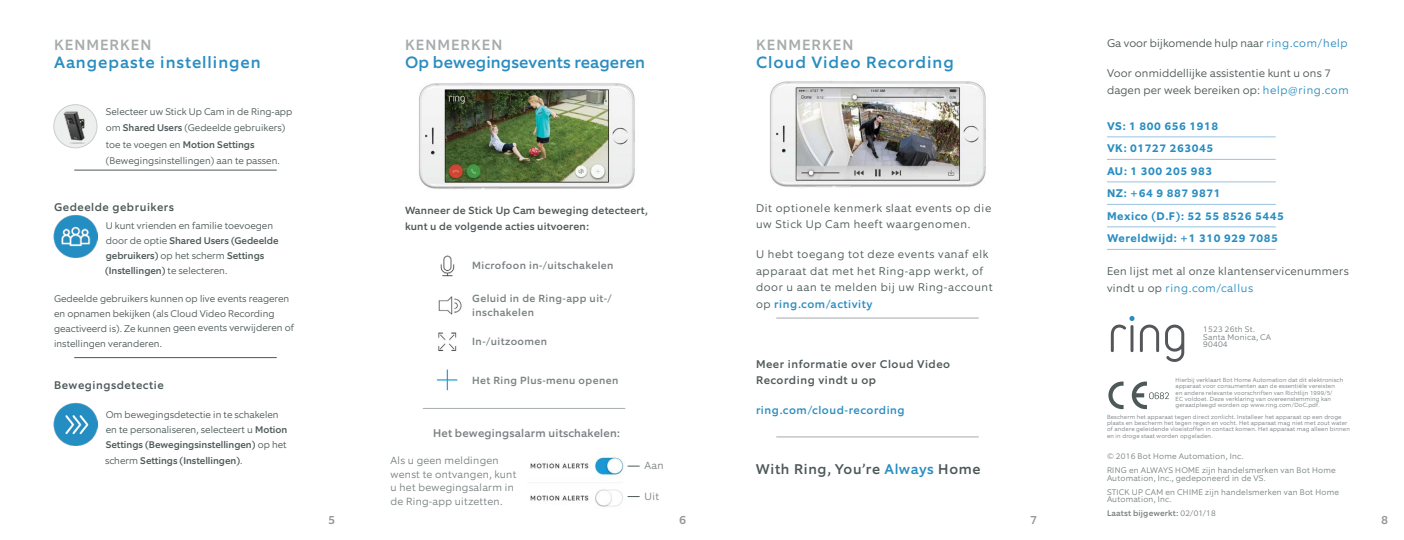
<style>
.page{position:relative;width:1404px;height:540px;background:#fff}
.page>*{position:absolute;margin:0;border:0;box-sizing:border-box;transform-origin:0 0}
.t1{font:500 16.5px "Equip";letter-spacing:.06em;color:#298dc1}
.t2{font:500 16.5px "Equip";letter-spacing:.01em;color:#298dc1}
.t3{font:500 15px "Equip";letter-spacing:.07em;color:#a6abac}
.t4{font:500 14.25px "Equip";letter-spacing:.05em;color:#4d5858}
.t5{font:500 12px "Equip";color:#939598}
.t6{font:300 11.25px/16.5px "Equip";letter-spacing:.05em;color:#4d5858}
.t7{font:700 11.25px/22.5px "Equip";letter-spacing:.05em;color:#298dc1}
.t8{font:500 11.25px/16.5px "Equip";letter-spacing:.05em;color:#4d5858}
.t9{font:300 11.25px/16.5px "Equip";letter-spacing:.01em;color:#4d5858}
.t10{font:300 11.25px/16.5px "Equip";letter-spacing:.03em;color:#4d5858}
.t11{font:300 11.25px "Equip";color:#4d5858}
.t12{font:500 11.25px "Equip";letter-spacing:.02em;color:#7a8182}
.t13{font:500 11.25px "Equip";letter-spacing:.05em;color:#298dc1}
.t14{font:500 10.5px/13.5px "Equip";letter-spacing:.04em;color:#7a8182}
.t15{font:300 10.5px/13.5px "Equip";letter-spacing:.02em;color:#7a8182}
.t16{font:500 10.5px/16.5px "Equip";letter-spacing:.02em;color:#4d5858}
.t17{font:300 9.75px/15px "Equip";color:#4d5858}
.t18{font:500 9.75px "Equip";color:#4d5858}
.t19{font:300 8.25px/14px "Equip";letter-spacing:.02em;color:#7a8182}
.t20{font:300 6px/6.1px "Equip";letter-spacing:.02em;color:#7a8182}
.s1{font-weight:500}
.s2{font-weight:300}
.s3{color:#298dc1}
.s4{font-weight:500;color:#298dc1}
</style>
<div class="page">
<img style="left:770px;top:81px;width:216px;height:107px">
<hr style="left:776px;top:318px;width:203px;height:1px;background:#a6abac">
<hr style="left:776px;top:437px;width:203px;height:1px;background:#a6abac">
<hr style="left:1107px;top:137px;width:169px;height:1px;background:#98c2e1">
<hr style="left:1107px;top:159px;width:169px;height:1px;background:#98c2e1">
<hr style="left:1107px;top:182px;width:169px;height:1px;background:#98c2e1">
<hr style="left:1107px;top:204px;width:169px;height:1px;background:#98c2e1">
<hr style="left:1107px;top:227px;width:169px;height:1px;background:#98c2e1">
<hr style="left:1107px;top:249px;width:169px;height:1px;background:#98c2e1">
<svg style="left:1111px;top:316px;width:48px;height:36px"></svg>
<svg style="left:1165px;top:325px;width:19px;height:37px"></svg>
<svg style="left:1108px;top:382px;width:61px;height:27px"></svg>
<img style="left:419px;top:83px;width:216px;height:107px">
<hr style="left:423px;top:408px;width:202px;height:1px;background:#a6abac">
<img style="left:440px;top:255px;width:15px;height:22px">
<img style="left:438px;top:296px;width:24px;height:19px">
<img style="left:438px;top:332px;width:19px;height:19px">
<img style="left:436px;top:369px;width:22px;height:22px">
<img style="left:530px;top:456px;width:94px;height:51px">
<svg style="left:628px;top:466px;width:12px;height:1px"></svg>
<svg style="left:628px;top:496px;width:12px;height:1px"></svg>
<img style="left:54px;top:105px;width:43px;height:43px;border-radius:22px">
<div style="left:54px;top:104px;width:43px;height:44px;border:1px solid #cacdcd;border-radius:50%"></div>
<img style="left:54px;top:214px;width:43px;height:44px">
<img style="left:54px;top:402px;width:43px;height:44px">
<hr style="left:74px;top:170px;width:203px;height:1px;background:#4d5858">
<hr style="left:74px;top:357px;width:203px;height:1px;background:#4d5858">
<h2 class="t3" style="left:54px;top:36px;width:99px">KENMERKEN</h2>
<h1 class="t1" style="left:54px;top:52px;width:208px">Aangepaste instellingen</h1>
<p class="t17" style="left:106px;top:103px;width:188px;line-height:16.5px">Selecteer uw Stick Up Cam in de Ring-app om <span class="s1">Shared Users</span> (Gedeelde gebruikers) toe te voegen en <span class="s1">Motion Settings </span>(Bewegingsinstellingen) aan te passen.</p>
<p class="t8" style="left:54px;top:199px;width:122px">Gedeelde gebruikers</p>
<p class="t17" style="left:105px;top:218px;width:175px">U kunt vrienden en familie toevoegen door de optie <span class="s1">Shared Users (Gedeelde gebruikers)</span> op het scherm <span class="s1">Settings (Instellingen)</span> te selecteren.</p>
<p class="t17" style="left:54px;top:292px;width:241px;line-height:14.5px">Gedeelde gebruikers kunnen op live events reageren en opnamen bekijken (als Cloud Video Recording geactiveerd is). Ze kunnen geen events verwijderen of</p>
<p class="t17" style="left:54px;top:336px;width:109px">instellingen veranderen.</p>
<p class="t8" style="left:54px;top:377px;width:111px">Bewegingsdetectie</p>
<p class="t17" style="left:106px;top:407px;width:183px">Om bewegingsdetectie in te schakelen en te personaliseren, selecteert u <span class="s1">Motion<br>Settings (Bewegingsinstellingen)</span> op het</p>
<p class="t18" style="left:105px;top:455px;width:139px"><span class="s2">scherm</span> Settings (Instellingen)<span class="s2">.</span></p>
<p class="t11" style="left:1107px;top:36px;width:242px">Ga voor bijkomende hulp naar <span class="s3">ring.com/help</span></p>
<p class="t9" style="left:1107px;top:65px;width:243px">Voor onmiddellijke assistentie kunt u ons 7 dagen per week bereiken op: <span class="s3">help@ring.com</span></p>
<p class="t7" style="left:1107px;top:115px;width:179px">VS: 1 800 656 1918<br>VK: 01727 263045<br>AU: 1 300 205 983<br>NZ: +64 9 887 9871<br>Mexico (D.F): 52 55 8526 5445<br>Wereldwijd: +1 310 929 7085</p>
<p class="t10" style="left:1107px;top:263px;width:243px">Een lijst met al onze klantenservicenummers vindt u op <span class="s3">ring.com/callus</span></p>
<p class="t19" style="left:1203px;top:326px;width:70px;line-height:7.5px">1523 26th St.<br>Santa Monica, CA<br>90404</p>
<h2 class="t3" style="left:405px;top:36px;width:99px">KENMERKEN</h2>
<h1 class="t2" style="left:405px;top:52px;width:242px">Op bewegingsevents reageren</h1>
<h2 class="t3" style="left:756px;top:36px;width:99px">KENMERKEN</h2>
<h1 class="t1" style="left:756px;top:52px;width:199px">Cloud Video Recording</h1>
<p class="t6" style="left:756px;top:199px;width:237px">Dit optionele kenmerk slaat events op die uw Stick Up Cam heeft waargenomen.</p>
<p class="t6" style="left:756px;top:246px;width:238px">U hebt toegang tot deze events vanaf elk apparaat dat met het Ring-app werkt, of door u aan te melden bij uw Ring-account op <span class="s4">ring.com/activity</span></p>
<p class="t16" style="left:405px;top:202px;width:244px">Wanneer de Stick Up Cam beweging detecteert, kunt u de volgende acties uitvoeren:</p>
<p class="t14" style="left:472px;top:259px;width:143px">Microfoon in-/uitschakelen</p>
<p class="t14" style="left:472px;top:292px;width:141px">Geluid in de Ring-app uit-/ inschakelen</p>
<p class="t14" style="left:472px;top:335px;width:76px">In-/uitzoomen</p>
<p class="t14" style="left:472px;top:373px;width:148px">Het Ring Plus-menu openen</p>
<p class="t8" style="left:756px;top:355px;width:196px">Meer informatie over Cloud Video<br>Recording vindt u op</p>
<p class="t13" style="left:756px;top:403px;width:150px">ring.com/cloud-recording</p>
<p class="t20" style="left:1176px;top:377px;width:169px">Hierbij verklaart Bot Home Automation dat dit elektronisch apparaat voor consumenten aan de essentiële vereisten en andere relevante voorschriften van Richtlijn 1999/5/<br>EC voldoet. Deze verklaring van overeenstemming kan geraadpleegd worden op www.ring.com/DoC.pdf.</p>
<p class="t20" style="left:1107px;top:414px;width:244px">Bescherm het apparaat tegen direct zonlicht. Installeer het apparaat op een droge plaats en bescherm het tegen regen en vocht. Het apparaat mag niet met zout water of andere geleidende vloeistoffen in contact komen. Het apparaat mag alleen binnen en in droge staat worden opgeladen.</p>
<p class="t19" style="left:1107px;top:449px;width:230px">© 2016 Bot Home Automation, Inc.<br>RING en ALWAYS HOME zijn handelsmerken van Bot Home</p>
<p class="t19" style="left:1107px;top:471px;width:234px">Automation, Inc., gedeponeerd in de VS.<br>STICK UP CAM en CHIME zijn handelsmerken van Bot Home</p>
<p class="t19" style="left:1107px;top:492px;width:110px">Automation, Inc.<br><span class="s1">Laatst bijgewerkt:</span> 02/01/18</p>
<p class="t12" style="left:433px;top:426px;width:188px">Het bewegingsalarm uitschakelen:</p>
<p class="t15" style="left:391px;top:454px;width:127px">Als u geen meldingen wenst te ontvangen, kunt u het bewegingsalarm in de Ring-app uitzetten.</p>
<p class="t15" style="left:645px;top:459px;width:21px">Aan</p>
<h3 class="t4" style="left:756px;top:460px;width:226px">With Ring, You’re <span class="s3">Always</span> Home</h3>
<p class="t15" style="left:645px;top:490px;width:16px">Uit</p>
<p class="t5" style="left:328px;top:512px;width:9px">5</p>
<p class="t5" style="left:679px;top:512px;width:9px">6</p>
<p class="t5" style="left:1030px;top:512px;width:9px">7</p>
<p class="t5" style="left:1381px;top:512px;width:9px">8</p>
</div>
